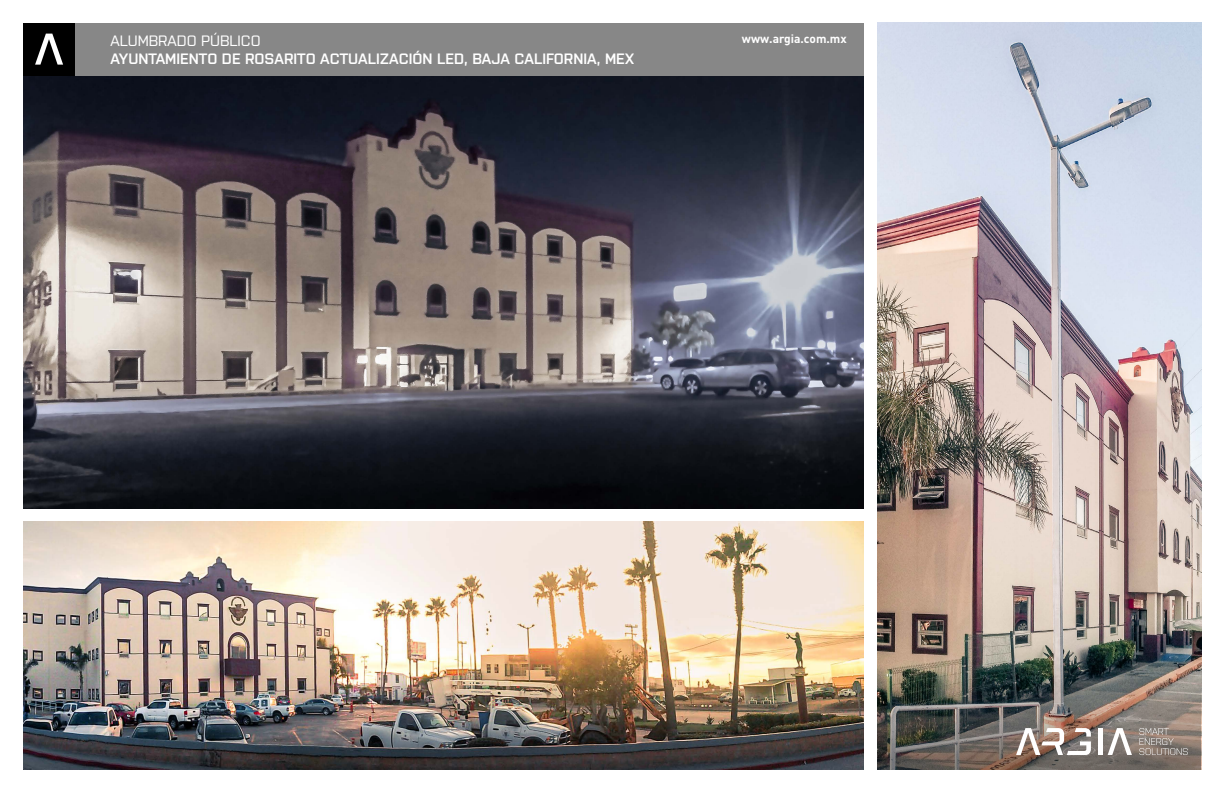
<style>
.page{position:relative;width:1224px;height:792px;background:#fff}
.page>*{position:absolute;margin:0;border:0;box-sizing:border-box;transform-origin:0 0}
.t1{font:600 15px "Purista";color:#fff}
.t2{font:15px "Purista";color:#fff}
.t3{font:700 12px "DIN Pro";color:#fff}
</style>
<div class="page">
<img style="left:877px;top:23px;width:324px;height:641px">
<img style="left:23px;top:76px;width:841px;height:432px">
<img style="left:877px;top:664px;width:324px;height:105px">
<img style="left:23px;top:521px;width:841px;height:248px">
<div style="left:23px;top:23px;width:53px;height:53px;background:#000"></div>
<svg style="left:35px;top:34px;width:28px;height:31px"></svg>
<div style="left:76px;top:23px;width:788px;height:53px;background:#878787"></div>
<div style="left:1098px;top:728px;width:5px;height:27px;background:#fff"></div>
<svg style="left:1108px;top:728px;width:24px;height:27px"></svg>
<svg style="left:1016px;top:728px;width:75px;height:27px"></svg>
<svg style="left:1140px;top:728px;width:48px;height:27px"></svg>
<p class="t2" style="left:111px;top:32px;width:152px">ALUMBRADO PÚBLICO</p>
<p class="t1" style="left:111px;top:47px;width:525px">AYUNTAMIENTO DE ROSARITO ACTUALIZACIÓN LED, BAJA CALIFORNIA, MEX</p>
<p class="t3" style="left:742px;top:31px;width:106px">www.argia.com.mx</p>
</div>
